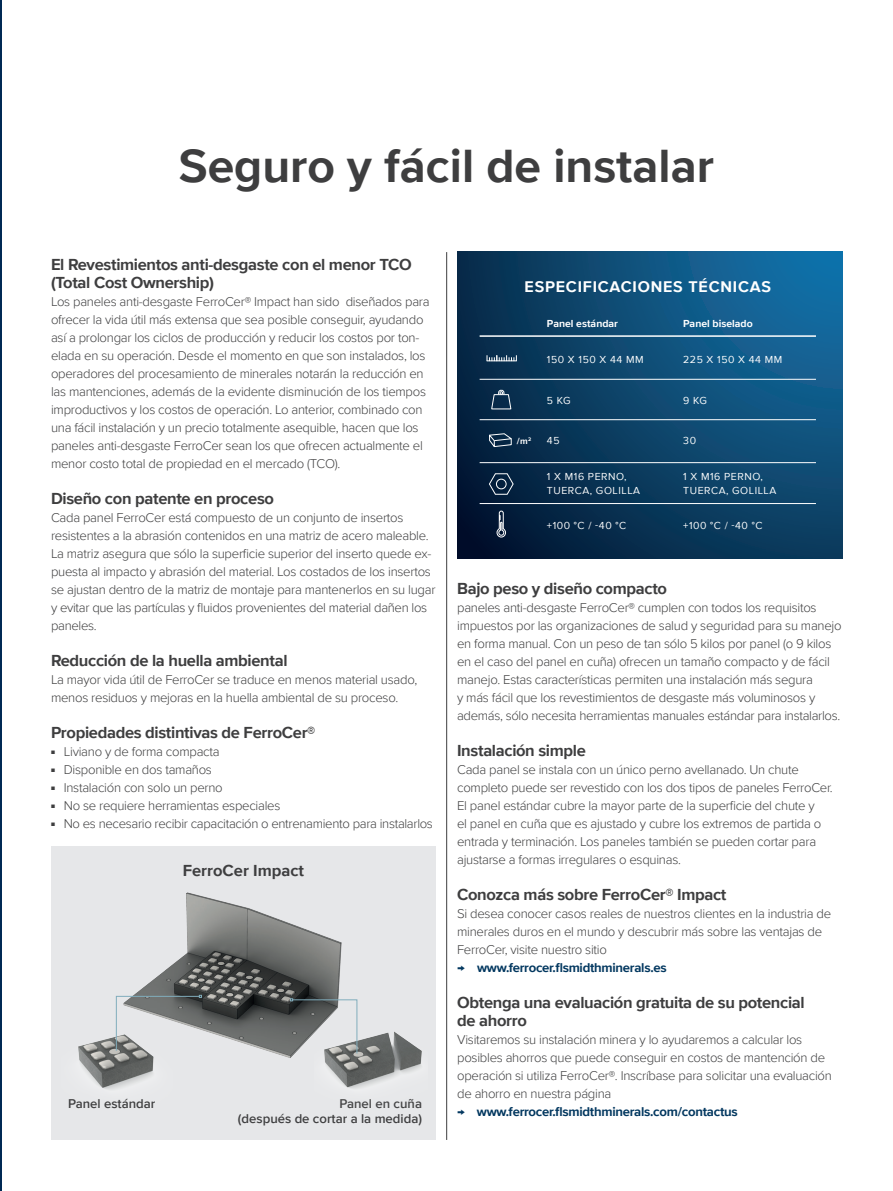
<style>
.page{position:relative;width:893px;height:1191px;background:#fff}
.page>*{position:absolute;margin:0;border:0;box-sizing:border-box;transform-origin:0 0}
.t1{font:700 48px "Proxima Nova";color:#3e3e3f}
.Body{font:700 16.5px/18px "Proxima Nova";letter-spacing:-.02em;color:#3e3e3f}
.Body-2{font:700 16.5px "Proxima Nova";color:#3e3e3f}
.Brødtekst{font:700 15.9px "Proxima Nova";letter-spacing:.05em;color:#fff}
.Body-3{font:300 13.2px/18px "Proxima Nova";letter-spacing:-.02em;color:#3e3e3f}
.Body-4{font:700 13.2px "Proxima Nova";letter-spacing:-.02em;color:#02375f}
.t2{font:600 13.2px "Proxima Nova";color:#3e3e3f}
.Brødtekst-2{font:10.5px "Proxima Nova";letter-spacing:.05em;color:#fff}
.Headline{font:700 10.5px "Proxima Nova";color:#fff}
.Brødtekst-3{font:700 9px "Proxima Nova";color:#fff}
</style>
<div class="page">
<hr style="left:0;top:0;width:1px;height:1191px;background:#002954">
<hr style="left:446px;top:252px;width:1px;height:888px;background:#3e3e3f">
<div style="left:51px;top:846px;width:385px;height:294px;background:#e6e7e9"></div>
<img style="left:115px;top:892px;width:227px;height:166px">
<img style="left:78px;top:1014px;width:95px;height:75px">
<svg style="left:116px;top:995px;width:86px;height:56px"></svg>
<img style="left:314px;top:997px;width:108px;height:91px">
<svg style="left:290px;top:998px;width:67px;height:56px"></svg>
<svg style="left:457px;top:251px;width:385px;height:307px;background:#0c4269"></svg>
<svg style="left:491px;top:388px;width:20px;height:27px"></svg>
<svg style="left:487px;top:355px;width:30px;height:6px"></svg>
<svg style="left:489px;top:473px;width:25px;height:22px"></svg>
<svg style="left:496px;top:510px;width:10px;height:27px"></svg>
<hr style="left:480px;top:419px;width:336px;height:1px;background:#fff">
<hr style="left:480px;top:379px;width:336px;height:1px;background:#fff">
<hr style="left:480px;top:335px;width:336px;height:2px;background:#fff">
<hr style="left:480px;top:462px;width:336px;height:1px;background:#fff">
<hr style="left:480px;top:503px;width:336px;height:1px;background:#fff">
<svg style="left:489px;top:433px;width:24px;height:15px"></svg>
<p class="t1" style="left:179px;top:130px;width:537px">Seguro y fácil de instalar</p>
<p class="Body" style="left:51px;top:255px;width:362px">El Revestimientos anti-desgaste con el menor TCO (Total Cost Ownership)</p>
<p class="Body-3" style="left:51px;top:292px;width:380px">Los paneles anti-desgaste FerroCer® Impact han sido diseñados para ofrecer la vida útil más extensa que sea posible conseguir, ayudando así a prolongar los ciclos de producción y reducir los costos por ton&shy;elada en su operación. Desde el momento en que son instalados, los operadores del procesamiento de minerales notarán la reducción en las mantenciones, además de la evidente disminución de los tiempos improductivos y los costos de operación. Lo anterior, combinado con una fácil instalación y un precio totalmente asequible, hacen que los paneles anti-desgaste FerroCer sean los que ofrecen actualmente el menor costo total de propiedad en el mercado (TCO).</p>
<p class="Body" style="left:51px;top:489px;width:224px">Diseño con patente en proceso</p>
<p class="Body-3" style="left:51px;top:508px;width:386px">Cada panel FerroCer está compuesto de un conjunto de insertos resistentes a la abrasión contenidos en una matriz de acero maleable.<br>La matriz asegura que sólo la superficie superior del inserto quede ex&shy;puesta al impacto y abrasión del material. Los costados de los insertos se ajustan dentro de la matriz de montaje para mantenerlos en su lugar y evitar que las partículas y fluidos provenientes del material dañen los paneles.</p>
<p class="Body" style="left:51px;top:651px;width:238px">Reducción de la huella ambiental</p>
<p class="Body-3" style="left:51px;top:670px;width:368px">La mayor vida útil de FerroCer se traduce en menos material usado, menos residuos y mejoras en la huella ambiental de su proceso.</p>
<p class="Body" style="left:51px;top:723px;width:266px">Propiedades distintivas de FerroCer®</p>
<p class="Body-3" style="left:51px;top:742px;width:170px"><sup>■</sup> Liviano y de forma compacta</p>
<p class="Body-3" style="left:51px;top:760px;width:162px"><sup>■</sup> Disponible en dos tamaños</p>
<p class="Body-3" style="left:51px;top:778px;width:173px"><sup>■</sup> Instalación con solo un perno</p>
<p class="Body-3" style="left:51px;top:796px;width:231px"><sup>■</sup> No se requiere herramientas especiales</p>
<p class="Body-3" style="left:51px;top:814px;width:383px"><sup>■</sup> No es necesario recibir capacitación o entrenamiento para instalarlos</p>
<p class="Body-2" style="left:183px;top:858px;width:123px">FerroCer Impact</p>
<p class="t2" style="left:68px;top:1093px;width:89px">Panel estándar</p>
<p class="t2" style="left:339px;top:1093px;width:84px">Panel en cuña</p>
<p class="t2" style="left:238px;top:1108px;width:186px">(después de cortar a la medida)</p>
<p class="Brødtekst" style="left:525px;top:275px;width:248px">ESPECIFICACIONES TÉCNICAS</p>
<p class="Headline" style="left:547px;top:316px;width:73px">Panel estándar</p>
<p class="Headline" style="left:683px;top:316px;width:71px">Panel biselado</p>
<p class="Brødtekst-2" style="left:547px;top:351px;width:98px">150 X 150 X 44 MM</p>
<p class="Brødtekst-2" style="left:683px;top:351px;width:101px">225 X 150 X 44 MM</p>
<p class="Brødtekst-3" style="left:517px;top:434px;width:16px">/m<sup>2</sup></p>
<p class="Brødtekst-2" style="left:547px;top:393px;width:25px">5 KG</p>
<p class="Brødtekst-2" style="left:683px;top:393px;width:25px">9 KG</p>
<p class="Brødtekst-2" style="left:547px;top:432px;width:14px">45</p>
<p class="Brødtekst-2" style="left:683px;top:432px;width:14px">30</p>
<p class="Brødtekst-2" style="left:547px;top:468px;width:81px">1 X M16 PERNO,</p>
<p class="Brødtekst-2" style="left:547px;top:482px;width:95px">TUERCA, GOLILLA</p>
<p class="Brødtekst-2" style="left:683px;top:468px;width:81px">1 X M16 PERNO,</p>
<p class="Brødtekst-2" style="left:683px;top:482px;width:95px">TUERCA, GOLILLA</p>
<p class="Brødtekst-2" style="left:547px;top:518px;width:81px">+100 °C / -40 °C</p>
<p class="Brødtekst-2" style="left:683px;top:518px;width:81px">+100 °C / -40 °C</p>
<p class="Body" style="left:457px;top:579px;width:211px">Bajo peso y diseño compacto</p>
<p class="Body-3" style="left:457px;top:598px;width:386px">paneles anti-desgaste FerroCer® cumplen con todos los requisitos impuestos por las organizaciones de salud y seguridad para su manejo en forma manual. Con un peso de tan sólo 5 kilos por panel (o 9 kilos en el caso del panel en cuña) ofrecen un tamaño compacto y de fácil manejo. Estas características permiten una instalación más segura<br>y más fácil que los revestimientos de desgaste más voluminosos y además, sólo necesita herramientas manuales estándar para instalarlos.</p>
<p class="Body" style="left:457px;top:741px;width:130px">Instalación simple</p>
<p class="Body-3" style="left:457px;top:760px;width:377px">Cada panel se instala con un único perno avellanado. Un chute completo puede ser revestido con los dos tipos de paneles FerroCer.<br>El panel estándar cubre la mayor parte de la superficie del chute y<br>el panel en cuña que es ajustado y cubre los extremos de partida o entrada y terminación. Los paneles también se pueden cortar para ajustarse a formas irregulares o esquinas.</p>
<p class="Body" style="left:457px;top:885px;width:271px">Conozca más sobre FerroCer® Impact</p>
<p class="Body-3" style="left:457px;top:904px;width:376px">Si desea conocer casos reales de nuestros clientes en la industria de minerales duros en el mundo y descubrir más sobre las ventajas de<br>FerroCer, visite nuestro sitio</p>
<p class="Body-4" style="left:457px;top:958px;width:211px">→ www.ferrocer.flsmidthminerals.es</p>
<p class="Body" style="left:457px;top:993px;width:349px">Obtenga una evaluación gratuita de su potencial</p>
<p class="Body" style="left:457px;top:1011px;width:71px">de ahorro</p>
<p class="Body-3" style="left:457px;top:1030px;width:376px">Visitaremos su instalación minera y lo ayudaremos a calcular los posibles ahorros que puede conseguir en costos de mantención de operación si utiliza FerroCer®. Inscríbase para solicitar una evaluación de ahorro en nuestra página</p>
<p class="Body-4" style="left:457px;top:1102px;width:282px">→ www.ferrocer.flsmidthminerals.com/contactus</p>
</div>
